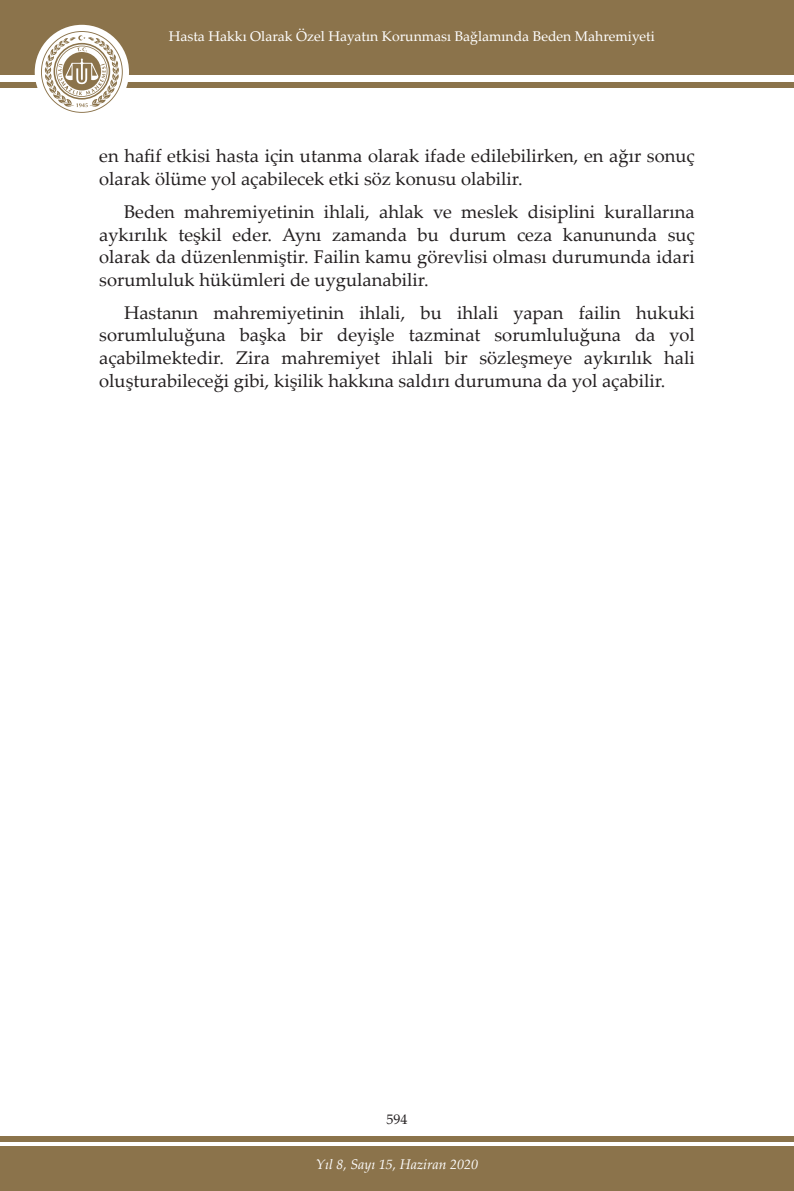
<style>
.page{position:relative;width:794px;height:1191px;background:#fff}
.page>*{position:absolute;margin:0;border:0;box-sizing:border-box;transform-origin:0 0}
.t1{font:18.38px/22.8px "Palatino Linotype";color:#231f20;text-align:justify}
.t2{font:14px "Palatino Linotype";color:#fff}
.t3{font:italic 14px "Palatino Linotype";color:#fff}
.t4{font:14px "Palatino Linotype";color:#231f20}
</style>
<div class="page">
<div style="left:0;top:1136px;width:794px;height:5px;background:#8b734b"></div>
<div style="left:0;top:1146px;width:794px;height:45px;background:#8b734b"></div>
<div style="left:0;top:82px;width:794px;height:6px;background:#8b734b"></div>
<div style="left:0;top:0;width:794px;height:74px;background:#8b734b"></div>
<div style="left:35px;top:25px;width:94px;height:94px;background:#fff;border-radius:50%"></div>
<svg style="left:41px;top:31px;width:82px;height:82px"></svg>
<p class="t2" style="left:169px;top:26px;width:487px">Hasta Hakkı Olarak Özel Hayatın Korunması Bağlamında Beden Mahremiyeti</p>
<p class="t1" style="left:99px;top:144px;width:597px">en hafif etkisi hasta için utanma olarak ifade edilebilirken, en ağır sonuç olarak ölüme yol açabilecek etki söz konusu olabilir.</p>
<p class="t1" style="left:99px;top:199px;width:597px;text-indent:25px">Beden mahremiyetinin ihlali, ahlak ve meslek disiplini kurallarına aykırılık teşkil eder. Aynı zamanda bu durum ceza kanununda suç olarak da düzenlenmiştir. Failin kamu görevlisi olması durumunda idari sorumluluk hükümleri de uygulanabilir.</p>
<p class="t1" style="left:99px;top:300px;width:597px;text-indent:25px">Hastanın mahremiyetinin ihlali, bu ihlali yapan failin hukuki sorumluluğuna başka bir deyişle tazminat sorumluluğuna da yol açabilmektedir. Zira mahremiyet ihlali bir sözleşmeye aykırılık hali oluşturabileceği gibi, kişilik hakkına saldırı durumuna da yol açabilir.</p>
<p class="t4" style="left:386px;top:1109px;width:22px">594</p>
<p class="t3" style="left:316px;top:1154px;width:164px">Yıl 8, Sayı 15, Haziran 2020</p>
</div>
